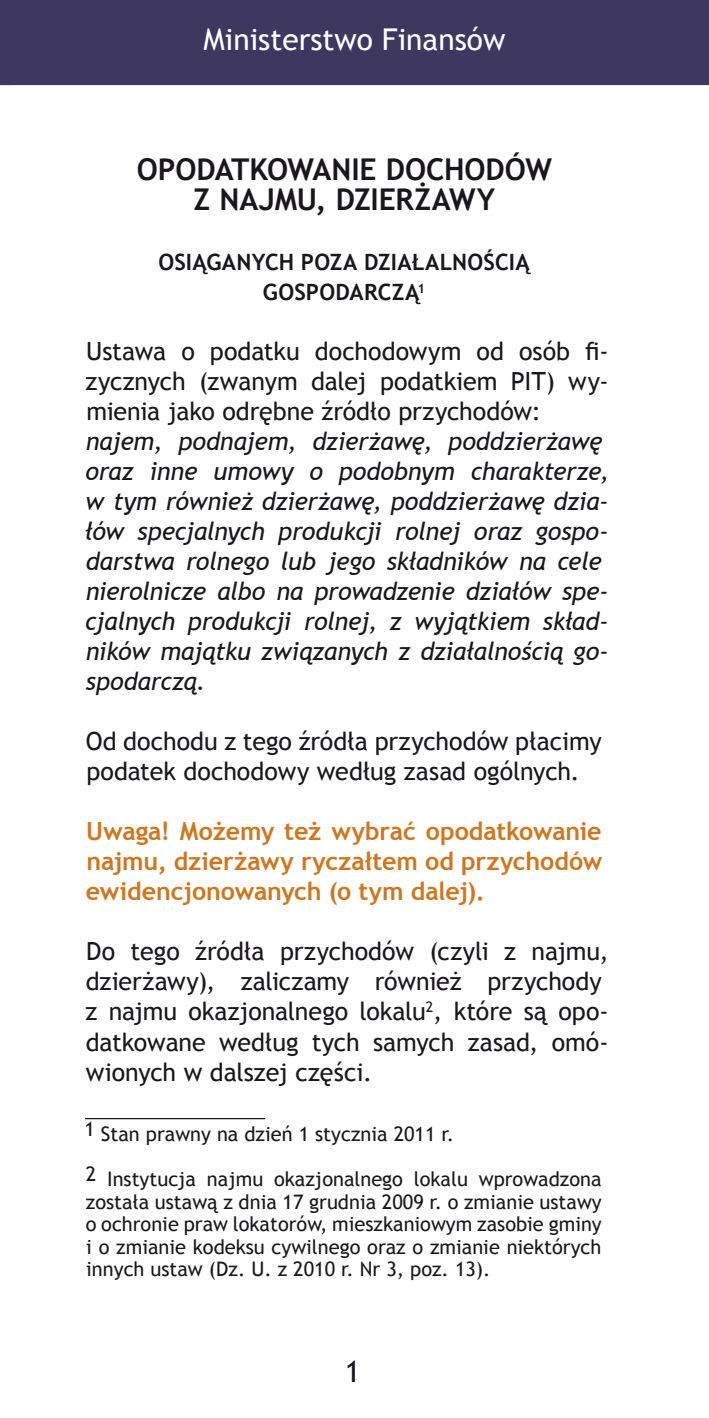
<style>
.page{position:relative;width:709px;height:1418px;background:#fff}
.page>*{position:absolute;margin:0;border:0;box-sizing:border-box;transform-origin:0 0}
.t1{font:700 30px/30px "Trebuchet MS";letter-spacing:-.005em;color:#1a171c;text-align:center}
.t2{font:30px "Trebuchet MS";color:#fff}
.t3{font:30px "Trebuchet MS";color:#1a171c}
.t4{font:25px/30px "Trebuchet MS";letter-spacing:-.005em;color:#1a171c}
.t5{font:italic 25px/30px "Trebuchet MS";letter-spacing:-.005em;color:#1a171c}
.t6{font:700 25px/30px "Trebuchet MS";letter-spacing:-.005em;color:#cf7620;text-align:justify}
.t7{font:700 22.5px/30px "Trebuchet MS";letter-spacing:.01em;color:#1a171c;text-align:center}
.t8{font:20px/22.5px "Trebuchet MS";color:#1a171c;text-align:justify}
</style>
<div class="page">
<div style="left:0;top:0;width:709px;height:85px;background:#3e3861"></div>
<hr style="left:85px;top:1117px;width:180px;height:2px;background:#1a171c">
<p class="t2" style="left:203px;top:22px;width:303px">Ministerstwo Finansów</p>
<p class="t1" style="left:137px;top:154px;width:416px">OPODATKOWANIE DOCHODÓW<br>Z NAJMU, DZIERŻAWY</p>
<p class="t7" style="left:158px;top:247px;width:373px">OSIĄGANYCH POZA DZIAŁALNOŚCIĄ<br>GOSPODARCZĄ<sup>1</sup></p>
<p class="t4" style="left:85px;top:336px;width:524px;text-align:justify">Ustawa o podatku dochodowym od osób fi&shy;zycznych (zwanym dalej podatkiem PIT) wy&shy;mienia jako odrębne źródło przychodów:</p>
<p class="t5" style="left:85px;top:426px;width:525px">najem, podnajem, dzierżawę, poddzierżawę oraz inne umowy o podobnym charakterze, w tym również dzierżawę, poddzierżawę dzia&shy;łów specjalnych produkcji rolnej oraz gospo&shy;darstwa rolnego lub jego składników na cele nierolnicze albo na prowadzenie działów spe&shy;cjalnych produkcji rolnej, z wyjątkiem skład&shy;ników majątku związanych z działalnością go&shy;spodarczą.</p>
<p class="t4" style="left:86px;top:726px;width:517px">Od dochodu z tego źródła przychodów płacimy podatek dochodowy według zasad ogólnych.</p>
<p class="t6" style="left:86px;top:816px;width:518px">Uwaga! Możemy też wybrać opodatkowanie najmu, dzierżawy ryczałtem od przychodów ewidencjonowanych (o tym dalej).</p>
<p class="t4" style="left:85px;top:936px;width:524px">Do tego źródła przychodów (czyli z najmu, dzierżawy), zaliczamy również przychody z najmu okazjonalnego lokalu<sup>2</sup>, które są opo&shy;datkowane według tych samych zasad, omó&shy;wionych w dalszej części.</p>
<p class="t8" style="left:84px;top:1123px;width:371px">1 Stan prawny na dzień 1 stycznia 2011 r.</p>
<p class="t8" style="left:86px;top:1168px;width:517px">2 Instytucja najmu okazjonalnego lokalu wprowadzona została ustawą z dnia 17 grudnia 2009 r. o zmianie ustawy o ochronie praw lokatorów, mieszkaniowym zasobie gminy i o zmianie kodeksu cywilnego oraz o zmianie niektórych innych ustaw (Dz. U. z 2010 r. Nr 3, poz. 13).</p>
<p class="t3" style="left:345px;top:1353px;width:17px">1</p>
</div>
